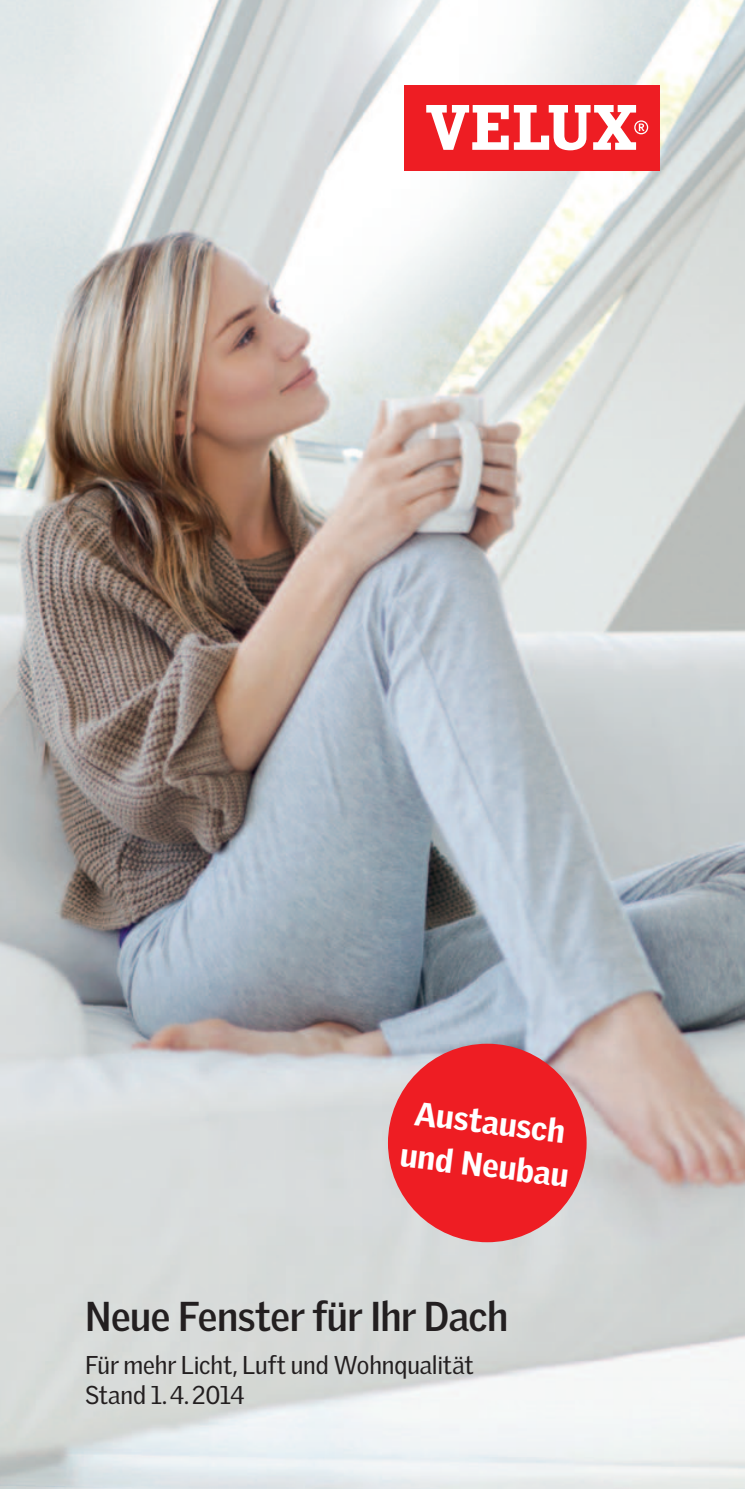
<style>
.page{position:relative;width:745px;height:1489px;background:#fff}
.page>*{position:absolute;margin:0;border:0;box-sizing:border-box;transform-origin:0 0}
.t1{font:700 40.5px "Velux Gothic";letter-spacing:-.015em;color:#231f20}
.t2{font:900 32.5px/43.2px "Velux Gothic";color:#fff}
.t3{font:25px/30px "Velux Gothic";letter-spacing:-.005em;color:#231f20}
</style>
<div class="page">
<img style="left:0;top:0;width:744px;height:1488px">
<div style="left:404px;top:85px;width:255px;height:85px;background:#ee1d23"></div>
<svg style="left:426px;top:105px;width:221px;height:45px"></svg>
<div style="left:387px;top:1043px;width:199px;height:199px;background:#ee1d23;border-radius:50%"></div>
<h2 class="t2" style="left:408px;top:1090px;width:171px;rotate:7deg">Austausch und Neubau</h2>
<h1 class="t1" style="left:85px;top:1290px;width:424px">Neue Fenster für Ihr Dach</h1>
<p class="t3" style="left:85px;top:1349px;width:390px">Für mehr Licht, Luft und Wohnqualität<br>Stand 1.4.2014</p>
</div>
